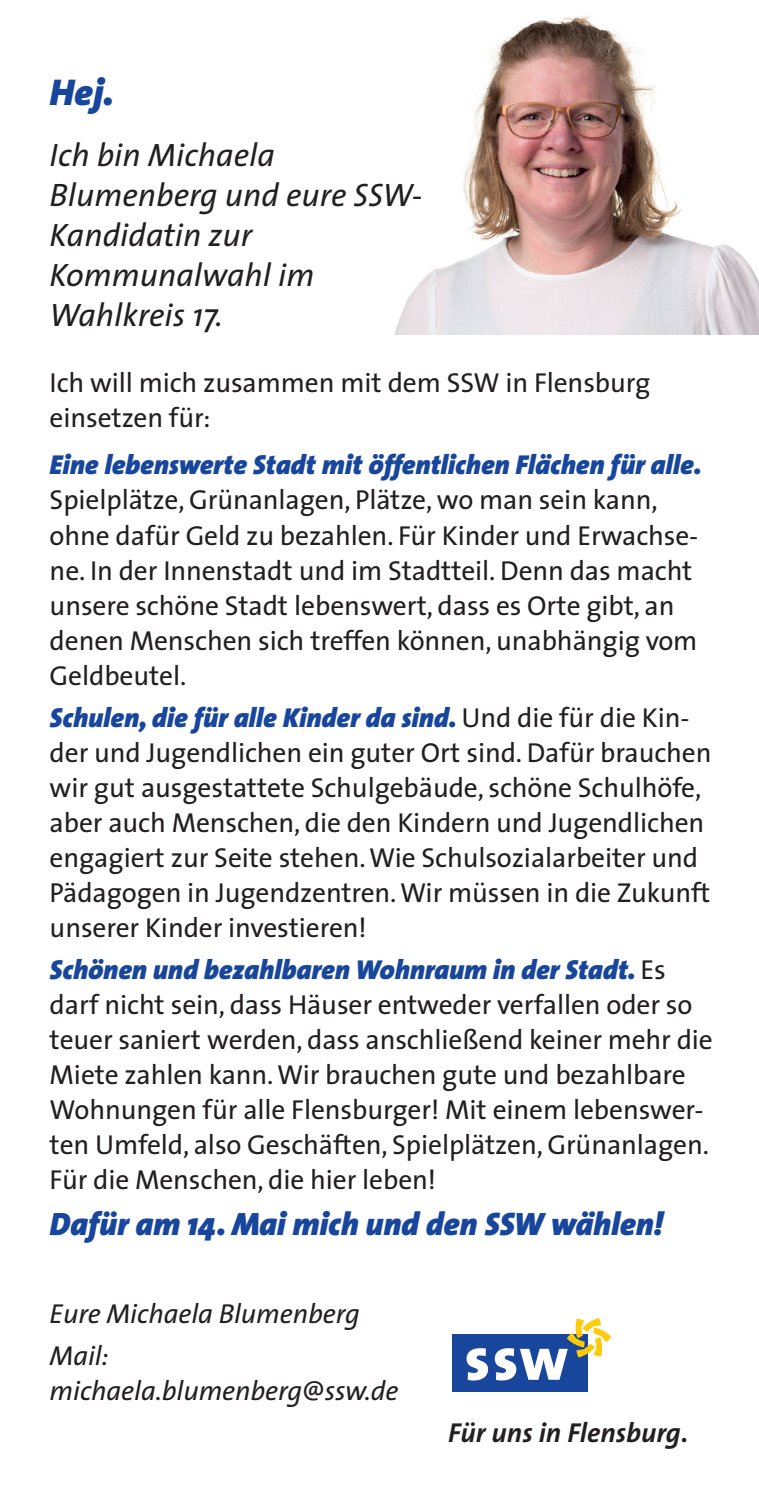
<style>
.page{position:relative;width:759px;height:1503px;background:#fff}
.page>*{position:absolute;margin:0;border:0;box-sizing:border-box;transform-origin:0 0}
.t1{font:italic 900 37.5px "The Sans";color:#18469d}
.t2{font:italic 32.5px/40px "The Sans";color:#231f20}
.t3{font:italic 900 32.5px "The Sans";letter-spacing:-.005em;color:#18469d}
.t4{font:27.5px/35px "The Sans";letter-spacing:-.005em;color:#231f20}
.t5{font:italic 27.5px/42px "The Sans";letter-spacing:-.005em;color:#231f20}
.t6{font:italic 900 27.5px "The Sans";letter-spacing:-.005em;color:#18469d}
.t7{font:italic 700 27.5px "The Sans";color:#231f20}
.s1{font-weight:900;font-style:italic;color:#18469d}
</style>
<div class="page">
<img style="left:394px;top:15px;width:364px;height:320px">
<div style="left:452px;top:1334px;width:135px;height:57px;background:#18469d"></div>
<svg style="left:466px;top:1348px;width:22px;height:32px"></svg>
<svg style="left:494px;top:1318px;width:117px;height:62px"></svg>
<h1 class="t1" style="left:50px;top:60px;width:66px">Hej.</h1>
<p class="t2" style="left:50px;top:134px;width:374px">Ich bin Michaela<br>Blumenberg und eure SSW-<br>Kandidatin zur<br>Kommunalwahl im<br>Wahlkreis 17.</p>
<p class="t4" style="left:50px;top:364px;width:602px">Ich will mich zusammen mit dem SSW in Flensburg einsetzen für:</p>
<p class="t6" style="left:50px;top:442px;width:653px">Eine lebenswerte Stadt mit öffentlichen Flächen für alle.</p>
<p class="t4" style="left:50px;top:482px;width:650px">Spielplätze, Grünanlagen, Plätze, wo man sein kann, ohne dafür Geld zu bezahlen. Für Kinder und Erwachse&shy;ne. In der Innenstadt und im Stadtteil. Denn das macht unsere schöne Stadt lebenswert, dass es Orte gibt, an denen Menschen sich treffen können, unabhängig vom Geldbeutel.</p>
<p class="t4" style="left:50px;top:699px;width:663px"><span class="s1">Schulen, die für alle Kinder da sind.</span> Und die für die Kin&shy;der und Jugendlichen ein guter Ort sind. Dafür brauchen wir gut ausgestattete Schulgebäude, schöne Schulhöfe, aber auch Menschen, die den Kindern und Jugendlichen engagiert zur Seite stehen. Wie Schulsozialarbeiter und Pädagogen in Jugendzentren. Wir müssen in die Zukunft unserer Kinder investieren!</p>
<p class="t4" style="left:50px;top:951px;width:664px"><span class="s1">Schönen und bezahlbaren Wohnraum in der Stadt.</span> Es darf nicht sein, dass Häuser entweder verfallen oder so teuer saniert werden, dass anschließend keiner mehr die Miete zahlen kann. Wir brauchen gute und bezahlbare Wohnungen für alle Flensburger! Mit einem lebenswer&shy;ten Umfeld, also Geschäften, Spielplätzen, Grünanlagen.<br>Für die Menschen, die hier leben!</p>
<p class="t3" style="left:50px;top:1196px;width:615px">Dafür am 14. Mai mich und den SSW wählen!</p>
<p class="t5" style="left:50px;top:1292px;width:311px">Eure Michaela Blumenberg<br>Mail:</p>
<p class="t5" style="left:50px;top:1369px;width:350px">michaela.blumenberg@ssw.de</p>
<p class="t7" style="left:448px;top:1409px;width:241px">Für uns in Flensburg.</p>
</div>
